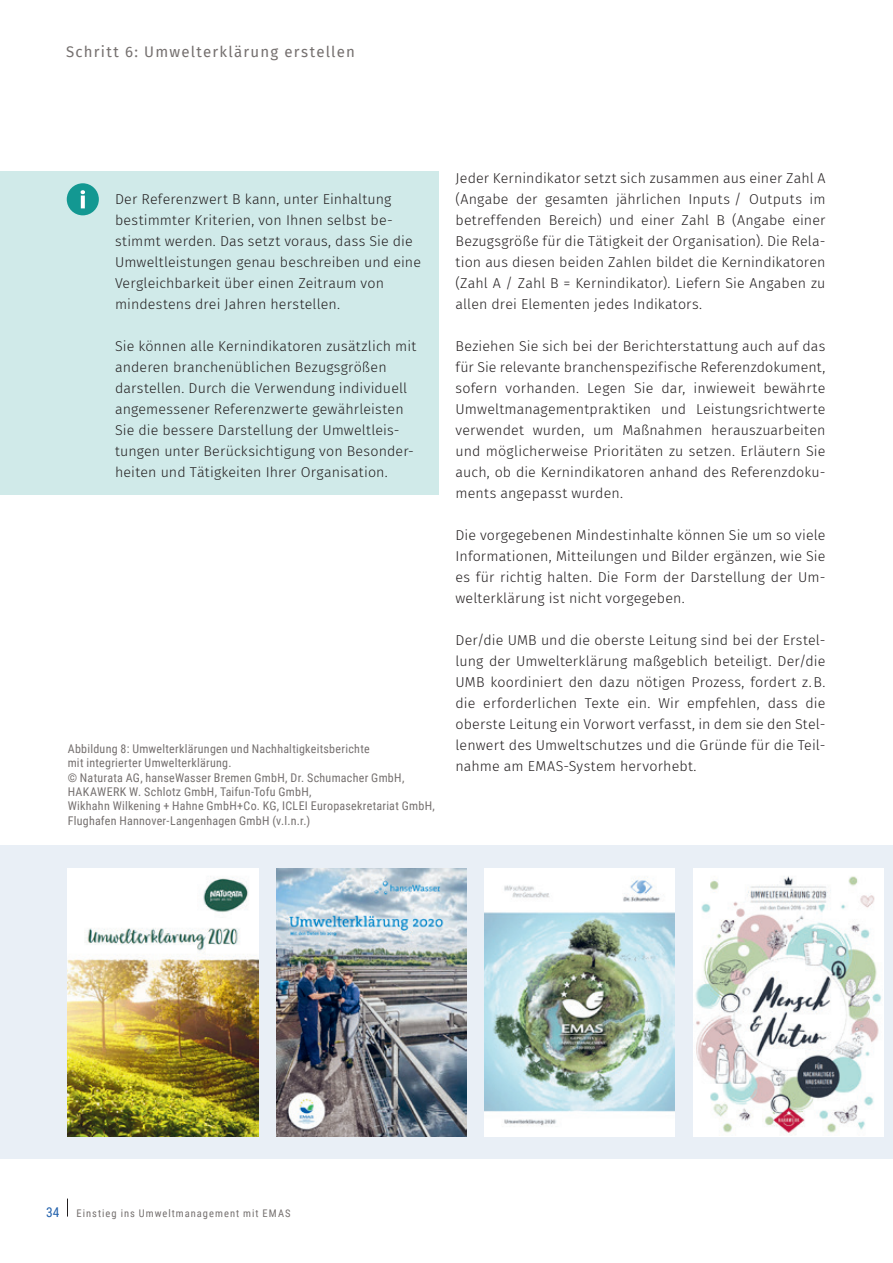
<style>
.page{position:relative;width:893px;height:1263px;background:#fff}
.page>*{position:absolute;margin:0;border:0;box-sizing:border-box;transform-origin:0 0}
.Absatz_-_Kapitel_kle{font:15px "Fira Sans";letter-spacing:.08em;color:#75706f}
.Absatz_Standard{font:300 14.25px/21px "Fira Sans";letter-spacing:.01em;color:#231f20;text-align:justify}
.Absatz_Standard_link{font:300 14.25px/21px "Fira Sans";letter-spacing:.01em;color:#231f20}
.t1{font:13.5px "Roboto Condensed";color:#2261ac}
.Bildunterschrift{font:12px/14.4px "Roboto Condensed";letter-spacing:.025em;color:#75706f}
.t2{font:10.5px "Roboto Condensed";letter-spacing:.1em;color:#75706f}
</style>
<div class="page">
<div style="left:0;top:845px;width:893px;height:314px;background:#e9eff6"></div>
<img style="left:485px;top:869px;width:190px;height:267px">
<img style="left:693px;top:869px;width:190px;height:267px">
<img style="left:68px;top:869px;width:190px;height:267px">
<img style="left:276px;top:869px;width:190px;height:267px">
<svg style="left:67px;top:1198px;width:1px;height:18px"></svg>
<div style="left:0;top:172px;width:439px;height:323px;background:#d0eae9"></div>
<div style="left:67px;top:183px;width:32px;height:32px;background:#139892;border-radius:50%"></div>
<svg style="left:81px;top:190px;width:4px;height:18px"></svg>
<p class="Absatz_-_Kapitel_kle" style="left:66px;top:40px;width:290px">Schritt 6: Umwelterklärung erstellen</p>
<p class="Absatz_Standard_link" style="left:115px;top:188px;width:308px">Der Referenzwert B kann, unter Einhaltung bestimmter Kriterien, von Ihnen selbst be&shy;stimmt werden. Das setzt voraus, dass Sie die Umweltleistungen genau beschreiben und eine Vergleichbarkeit über einen Zeitraum von mindestens drei Jahren herstellen.</p>
<p class="Absatz_Standard_link" style="left:115px;top:335px;width:303px">Sie können alle Kernindikatoren zusätzlich mit anderen branchenüblichen Bezugsgrößen darstellen. Durch die Verwendung individuell angemessener Referenzwerte gewährleisten Sie die bessere Darstellung der Umweltleis&shy;tungen unter Berücksichtigung von Besonder&shy;heiten und Tätigkeiten Ihrer Organisation.</p>
<p class="Bildunterschrift" style="left:68px;top:741px;width:303px">Abbildung 8: Umwelterklärungen und Nachhaltigkeitsberichte mit integrierter Umwelterklärung.</p>
<p class="Bildunterschrift" style="left:68px;top:770px;width:369px">© Naturata AG, hanseWasser Bremen GmbH, Dr. Schumacher GmbH, HAKAWERK W. Schlotz GmbH, Taifun-Tofu GmbH,<br>Wikhahn Wilkening + Hahne GmbH+Co. KG, ICLEI Europasekretariat GmbH, Flughafen Hannover-Langenhagen GmbH (v.l.n.r.)</p>
<p class="Absatz_Standard" style="left:455px;top:167px;width:372px">Jeder Kernindikator setzt sich zusammen aus einer Zahl A (Angabe der gesamten jährlichen Inputs / Outputs im betreffenden Bereich) und einer Zahl B (Angabe einer Bezugsgröße für die Tätigkeit der Organisation). Die Rela&shy;tion aus diesen beiden Zahlen bildet die Kernindikatoren (Zahl A / Zahl B = Kernindikator). Liefern Sie Angaben zu allen drei Elementen jedes Indikators.</p>
<p class="Absatz_Standard" style="left:455px;top:335px;width:371px">Beziehen Sie sich bei der Berichterstattung auch auf das für Sie relevante branchenspezifische Referenzdokument, sofern vorhanden. Legen Sie dar, inwieweit bewährte Umweltmanagementpraktiken und Leistungsrichtwerte verwendet wurden, um Maßnahmen herauszuarbeiten und möglicherweise Prioritäten zu setzen. Erläutern Sie auch, ob die Kernindikatoren anhand des Referenzdoku&shy;ments angepasst wurden.</p>
<p class="Absatz_Standard" style="left:455px;top:524px;width:371px">Die vorgegebenen Mindestinhalte können Sie um so viele Informationen, Mitteilungen und Bilder ergänzen, wie Sie es für richtig halten. Die Form der Darstellung der Um&shy;welterklärung ist nicht vorgegeben.</p>
<p class="Absatz_Standard" style="left:455px;top:629px;width:371px">Der/die UMB und die oberste Leitung sind bei der Erstel&shy;lung der Umwelterklärung maßgeblich beteiligt. Der/die UMB koordiniert den dazu nötigen Prozess, fordert z.B. die erforderlichen Texte ein. Wir empfehlen, dass die oberste Leitung ein Vorwort verfasst, in dem sie den Stel&shy;lenwert des Umweltschutzes und die Gründe für die Teil&shy;nahme am EMAS-System hervorhebt.</p>
<p class="t1" style="left:46px;top:1202px;width:15px">34</p>
<p class="t2" style="left:76px;top:1205px;width:216px">Einstieg ins Umweltmanagement mit EMAS</p>
</div>
